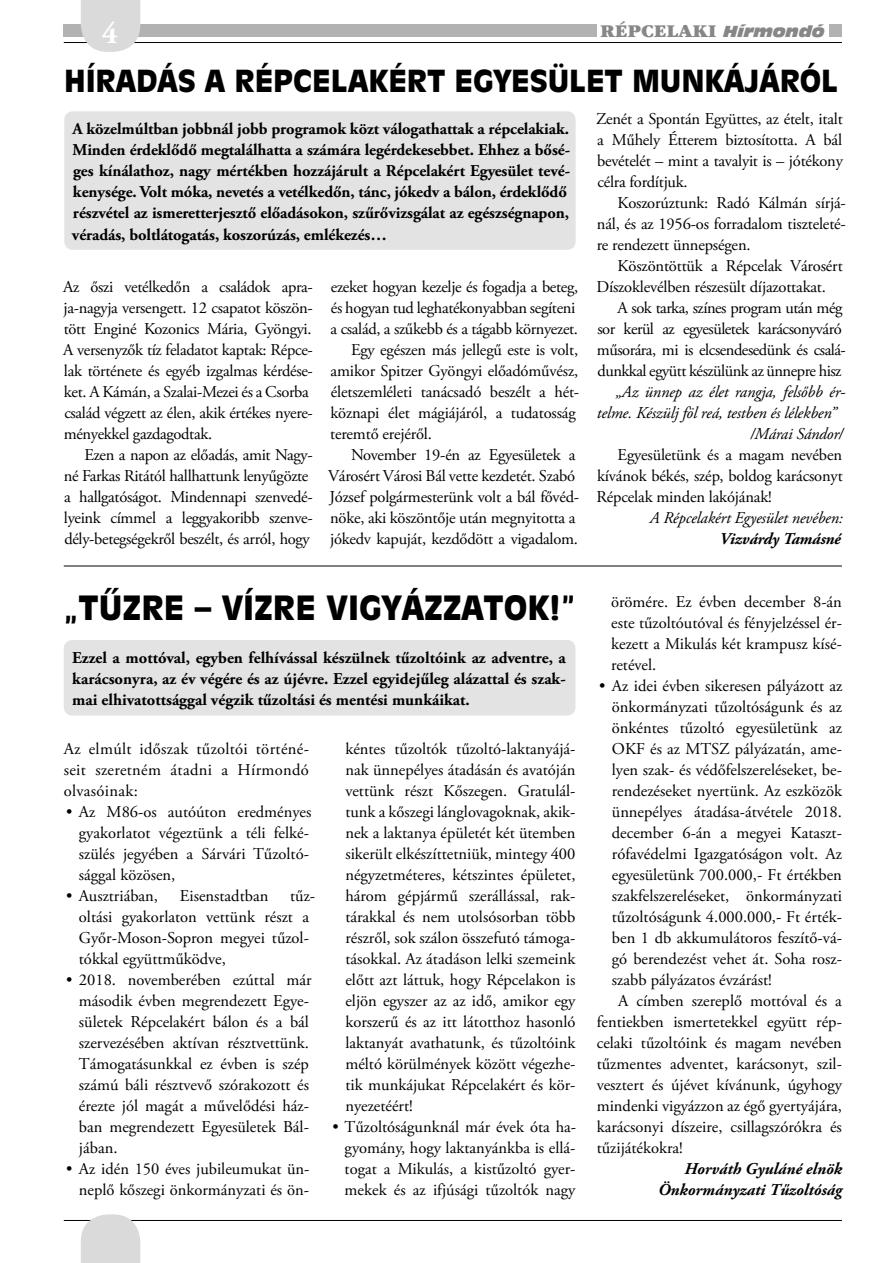
<style>
.page{position:relative;width:893px;height:1263px;background:#fff}
.page>*{position:absolute;margin:0;border:0;box-sizing:border-box;transform-origin:0 0}
.t1{font:33px "Incised 901 Bl HU Black";letter-spacing:.005em;color:#000}
.t2{font:700 30.6px "Adobe Garamond CE";color:#fff}
.t3{font:30px "Incised 901 Bl HU Black";letter-spacing:-.005em;color:#000}
.t4{font:18.75px "Garamond He";color:#878787}
.t5{font:16.5px/21px "Adobe Garamond CE";color:#000;text-align:justify}
.t6{font:700 16.5px/21.1px "Adobe Garamond CE";letter-spacing:-.005em;color:#000;text-align:justify}
.t7{font:16.5px/21px "Adobe Garamond CE";letter-spacing:-.02em;color:#000}
.t8{font:16.5px/21px "Adobe Garamond CE";letter-spacing:-.03em;color:#000}
.t9{font:italic 16.5px "Adobe Garamond CE";letter-spacing:-.01em;color:#000}
.t10{font:italic 700 16.5px/21px "Adobe Garamond CE";color:#000;text-align:right}
.s1{font-family:"Incised 901 Nd HU Nord";font-style:italic;font-size:15px}
.s2{font-family:"URW Typewriter TOT"}
</style>
<div class="page">
<div style="left:64px;top:640px;width:511px;height:75px;background:#e3e3e3;border-radius:9px"></div>
<hr style="left:64px;top:566px;width:778px;height:1px;background:#000">
<div style="left:64px;top:111px;width:512px;height:139px;background:#e3e3e3;border-radius:9px"></div>
<div style="left:64px;top:24px;width:533px;height:13px;background:#b3b2b2"></div>
<div style="left:829px;top:24px;width:13px;height:13px;background:#b3b2b2"></div>
<hr style="left:64px;top:42px;width:778px;height:1px;background:#000">
<hr style="left:64px;top:1220px;width:778px;height:1px;background:#000">
<svg style="left:81px;top:0;width:59px;height:52px;background:#dcdcdc"></svg>
<svg style="left:81px;top:1214px;width:59px;height:49px;background:#dcdcdc"></svg>
<h2 class="t2" style="left:102px;top:15px;width:17px">4</h2>
<p class="t4" style="left:600px;top:21px;width:226px">RÉPCELAKI <span class="s1">Hírmondó</span></p>
<h3 class="t3" style="left:64px;top:63px;width:776px">HÍRADÁS A RÉPCELAKÉRT EGYESÜLET MUNKÁJÁRÓL</h3>
<p class="t6" style="left:72px;top:118px;width:500px;text-align:left">A közelmúltban jobbnál jobb programok közt válogathattak a répcelakiak.<br>Minden érdeklődő megtalálhatta a számára legérdekesebbet. Ehhez a bősé&shy;ges kínálathoz, nagy mértékben hozzájárult a Répcelakért Egyesület tevé&shy;kenysége. Volt móka, nevetés a vetélkedőn, tánc, jókedv a bálon, érdeklődő részvétel az ismeretterjesztő előadásokon, szűrővizsgálat az egészségnapon, véradás, boltlátogatás, koszorúzás, emlékezés…</p>
<p class="t5" style="left:596px;top:109px;width:248px">Zenét a Spontán Együttes, az ételt, italt a Műhely Étterem biztosította. A bál bevételét – mint a tavalyit is – jótékony célra fordítjuk.</p>
<p class="t5" style="left:597px;top:193px;width:251px;text-indent:21px">Koszorúztunk: Radó Kálmán sírjá&shy;nál, és az 1956-os forradalom tiszteleté&shy;re rendezett ünnepségen.</p>
<p class="t5" style="left:596px;top:256px;width:248px;text-indent:21px">Köszöntöttük a Répcelak Városért<br>Díszoklevélben részesült díjazottakat.</p>
<p class="t8" style="left:597px;top:298px;width:251px;text-indent:21px">A sok tarka, színes program után még sor kerül az egyesületek karácsonyváró műsorára, mi is elcsendesedünk és csalá&shy;dunkkal együtt készülünk az ünnepre hisz</p>
<p class="t9" style="left:616px;top:382px;width:231px">„Az ünnep az élet rangja, felsőbb ér-</p>
<p class="t9" style="left:597px;top:403px;width:241px">telme. Készülj föl reá, testben és lélekben”</p>
<p class="t9" style="left:750px;top:424px;width:94px">/Márai Sándor/</p>
<p class="t5" style="left:596px;top:445px;width:248px;text-indent:21px">Egyesületünk és a magam nevében kívánok békés, szép, boldog karácsonyt Répcelak minden lakójának!</p>
<p class="t9" style="left:650px;top:508px;width:195px">A Répcelakért Egyesület nevében:</p>
<p class="t10" style="left:719px;top:528px;width:123px">Vizvárdy Tamásné</p>
<p class="t7" style="left:63px;top:277px;width:251px">Az őszi vetélkedőn a családok apra&shy;ja-nagyja versengett. 12 csapatot köszön&shy;tött Enginé Kozonics Mária, Gyöngyi.<br>A versenyzők tíz feladatot kaptak: Répce&shy;lak története és egyéb izgalmas kérdése&shy;ket. A Kámán, a Szalai-Mezei és a Csorba család végzett az élen, akik értékes nyere&shy;ményekkel gazdagodtak.</p>
<p class="t7" style="left:64px;top:445px;width:251px;text-indent:21px">Ezen a napon az előadás, amit Nagy&shy;né Farkas Ritától hallhattunk lenyűgözte a hallgatóságot. Mindennapi szenvedé&shy;lyeink címmel a leggyakoribb szenve&shy;dély-betegségekről beszélt, és arról, hogy</p>
<p class="t7" style="left:331px;top:277px;width:249px">ezeket hogyan kezelje és fogadja a beteg,</p>
<p class="t7" style="left:331px;top:298px;width:246px">és hogyan tud leghatékonyabban segíteni</p>
<p class="t7" style="left:331px;top:319px;width:249px">a család, a szűkebb és a tágabb környezet.</p>
<p class="t5" style="left:351px;top:340px;width:229px">Egy egészen más jellegű este is volt,</p>
<p class="t5" style="left:331px;top:361px;width:249px">amikor Spitzer Gyöngyi előadóművész,</p>
<p class="t5" style="left:331px;top:382px;width:250px">életszemléleti tanácsadó beszélt a hét-</p>
<p class="t5" style="left:330px;top:403px;width:247px">köznapi élet mágiájáról, a tudatosság</p>
<p class="t5" style="left:330px;top:424px;width:103px">teremtő erejéről.</p>
<p class="t5" style="left:351px;top:445px;width:226px">November 19-én az Egyesületek a</p>
<p class="t5" style="left:328px;top:466px;width:249px">Városért Városi Bál vette kezdetét. Szabó</p>
<p class="t5" style="left:329px;top:487px;width:251px">József polgármesterünk volt a bál fővéd-</p>
<p class="t5" style="left:330px;top:508px;width:247px">nöke, aki köszöntője után megnyitotta a</p>
<p class="t5" style="left:330px;top:529px;width:249px">jókedv kapuját, kezdődött a vigadalom.</p>
<h1 class="t1" style="left:64px;top:588px;width:513px">„TÛZRE – VÍZRE VIGYÁZZATOK!”</h1>
<p class="t6" style="left:72px;top:647px;width:495px">Ezzel a mottóval, egyben felhívással készülnek tűzoltóink az adventre, a karácsonyra, az év végére és az újévre. Ezzel egyidejűleg alázattal és szak&shy;mai elhivatottsággal végzik tűzoltási és mentési munkáikat.</p>
<p class="t5" style="left:64px;top:739px;width:247px">Az elmúlt időszak tűzoltói történé&shy;seit szeretném átadni a Hírmondó olvasóinak:</p>
<p class="t5" style="left:79px;top:802px;width:234px;text-align:left;text-indent:-15px"><span class="s2">•</span> Az M86-os autóúton eredményes gyakorlatot végeztünk a téli felké&shy;szülés jegyében a Sárvári Tűzoltó&shy;sággal közösen,</p>
<p class="t5" style="left:64px;top:886px;width:96px"><span class="s2">•</span> Ausztriában,</p>
<p class="t5" style="left:180px;top:886px;width:90px">Eisenstadtban</p>
<p class="t5" style="left:79px;top:886px;width:238px;text-align:left;text-indent:211px">tűz&shy;oltási gyakorlaton vettünk részt a<br>Győr-Moson-Sopron megyei tűzol&shy;tókkal együttműködve,</p>
<p class="t5" style="left:79px;top:970px;width:234px;text-align:left;text-indent:-15px"><span class="s2">•</span> 2018. novemberében ezúttal már második évben megrendezett Egye&shy;sületek Répcelakért bálon és a bál szervezésében aktívan résztvettünk.<br>Támogatásunkkal ez évben is szép számú báli résztvevő szórakozott és érezte jól magát a művelődési ház&shy;ban megrendezett Egyesületek Bál&shy;jában.</p>
<p class="t5" style="left:64px;top:1159px;width:247px;text-align:right"><span class="s2">•</span> Az idén 150 éves jubileumukat ün&shy;neplő kőszegi önkormányzati és ön-</p>
<p class="t5" style="left:345px;top:739px;width:232px">kéntes tűzoltók tűzoltó-laktanyájá&shy;nak ünnepélyes átadásán és avatóján vettünk részt Kőszegen. Gratulál&shy;tunk a kőszegi lánglovagoknak, akik&shy;nek a laktanya épületét két ütemben sikerült elkészíttetniük, mintegy 400 négyzetméteres, kétszintes épületet, három gépjármű szerállással, rak&shy;tárakkal és nem utolsósorban több részről, sok szálon összefutó támoga&shy;tásokkal. Az átadáson lelki szemeink előtt azt láttuk, hogy Répcelakon is eljön egyszer az az idő, amikor egy korszerű és az itt látotthoz hasonló laktanyát avathatunk, és tűzoltóink méltó körülmények között végezhe&shy;tik munkájukat Répcelakért és kör&shy;nyezetéért!</p>
<p class="t5" style="left:345px;top:1117px;width:233px;text-indent:-14px"><span class="s2">•</span> Tűzoltóságunknál már évek óta ha&shy;gyomány, hogy laktanyánkba is ellá&shy;togat a Mikulás, a kistűzoltó gyer&shy;mekek és az ifjúsági tűzoltók nagy</p>
<p class="t5" style="left:611px;top:592px;width:232px">örömére. Ez évben december 8-án este tűzoltóutóval és fényjelzéssel ér&shy;kezett a Mikulás két krampusz kísé&shy;retével.</p>
<p class="t5" style="left:597px;top:676px;width:247px"><span class="s2">•</span> Az idei évben sikeresen pályázott az</p>
<p class="t5" style="left:612px;top:697px;width:232px">önkormányzati tűzoltóságunk és az</p>
<p class="t5" style="left:612px;top:718px;width:232px">önkéntes tűzoltó egyesületünk az</p>
<p class="t5" style="left:612px;top:739px;width:232px">OKF és az MTSZ pályázatán, ame-</p>
<p class="t5" style="left:612px;top:760px;width:232px">lyen szak- és védőfelszereléseket, be-</p>
<p class="t5" style="left:612px;top:781px;width:232px">rendezéseket nyertünk. Az eszközök</p>
<p class="t5" style="left:612px;top:802px;width:232px">ünnepélyes átadása-átvétele 2018.</p>
<p class="t5" style="left:612px;top:823px;width:232px">december 6-án a megyei Kataszt-</p>
<p class="t5" style="left:612px;top:844px;width:232px">rófavédelmi Igazgatóságon volt. Az</p>
<p class="t5" style="left:612px;top:865px;width:232px">egyesületünk 700.000,- Ft értékben</p>
<p class="t5" style="left:612px;top:886px;width:232px">szakfelszereléseket, önkormányzati</p>
<p class="t5" style="left:612px;top:907px;width:232px">tűzoltóságunk 4.000.000,- Ft érték-</p>
<p class="t5" style="left:612px;top:928px;width:232px">ben 1 db akkumulátoros feszítő-vá-</p>
<p class="t5" style="left:612px;top:949px;width:232px">gó berendezést vehet át. Soha ros -</p>
<p class="t5" style="left:612px;top:970px;width:161px">szabb pályázatos évzárást!</p>
<p class="t5" style="left:618px;top:991px;width:225px">A címben szereplő mottóval és a</p>
<p class="t5" style="left:597px;top:1012px;width:247px">fentiekben ismertetekkel együtt rép-</p>
<p class="t5" style="left:597px;top:1033px;width:247px">celaki tűzoltóink és magam nevében</p>
<p class="t5" style="left:597px;top:1054px;width:247px">tűzmentes adventet, karácsonyt, szil-</p>
<p class="t5" style="left:597px;top:1075px;width:247px">vesztert és újévet kívánunk, úgyhogy</p>
<p class="t5" style="left:597px;top:1096px;width:247px">mindenki vigyázzon az égő gyertyájára,</p>
<p class="t5" style="left:597px;top:1117px;width:247px">karácsonyi díszeire, csillagszórókra és</p>
<p class="t5" style="left:597px;top:1138px;width:88px">tűzijátékokra!</p>
<p class="t10" style="left:658px;top:1159px;width:185px">Horváth Gyuláné elnök<br>Önkormányzati Tűzoltóság</p>
</div>
